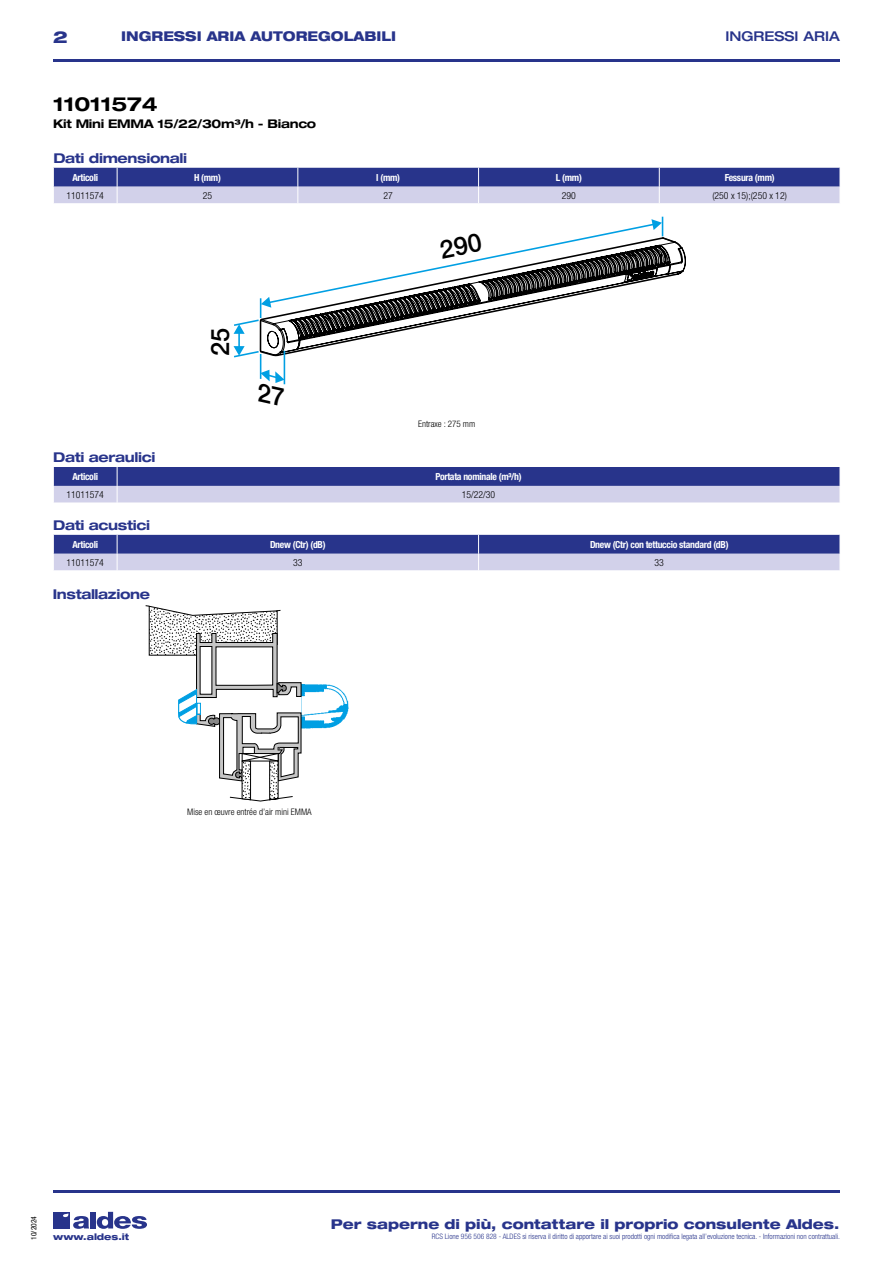
<style>
.page{position:relative;width:893px;height:1263px;background:#fff}
.page>*{position:absolute;margin:0;border:0;box-sizing:border-box;transform-origin:0 0}
.t1{font:500 25.35px "Helvetica Neue";color:#000}
.t2{font:700 expanded 19.5px "Helvetica Neue LT Std";letter-spacing:-.01em;color:#000}
.t3{font:800 expanded 16.5px "Helvetica Neue LT Std";color:#28348b}
.t4{font:700 expanded 13.5px "Helvetica Neue LT Std";letter-spacing:-.025em;color:#28348b}
.t5{font:800 expanded 13.5px "Helvetica Neue LT Std";color:#28348b}
.t6{font:800 expanded 13.5px "Helvetica Neue LT Std";color:#28348b;scale:.95 1}
.t7{font:500 expanded 13.5px "Helvetica Neue LT Std";color:#28348b}
.t8{font:700 expanded 12px "Helvetica Neue LT Std";letter-spacing:-.025em;color:#000}
.t9{font:700 condensed 9.75px "Helvetica Neue LT Std";letter-spacing:-.03em;color:#fff}
.t10{font:300 condensed 9.75px "Helvetica Neue";color:#000}
.t11{font:300 condensed 9px "Helvetica Neue LT Std";color:#000}
.t12{font:800 expanded 9px "Helvetica Neue LT Std";color:#28348b}
.t13{font:300 condensed 7.5px "Helvetica Neue LT Std";color:#28348b}
.t14{font:condensed 7.5px "Helvetica Neue LT Std";color:#000}
</style>
<div class="page">
<div style="left:53px;top:1212px;width:17px;height:16px;background:#28348b"></div>
<div style="left:90px;top:1212px;width:6px;height:16px;background:#28348b"></div>
<svg style="left:97px;top:1212px;width:50px;height:17px"></svg>
<svg style="left:63px;top:1213px;width:26px;height:16px"></svg>
<hr style="left:53px;top:59px;width:787px;height:2px;background:#28348b">
<hr style="left:53px;top:1190px;width:787px;height:2px;background:#28348b">
<svg style="left:53px;top:168px;width:787px;height:35px;background:#797fb8"></svg>
<svg style="left:53px;top:467px;width:787px;height:36px;background:#7a7fb8"></svg>
<svg style="left:53px;top:535px;width:787px;height:36px;background:#7b81b9"></svg>
<img style="left:302px;top:684px;width:47px;height:45px">
<svg style="left:146px;top:605px;width:156px;height:196px"></svg>
<div style="left:197px;top:703px;width:4px;height:12px;border:1px solid #009fe3"></div>
<svg style="left:233px;top:219px;width:451px;height:140px"></svg>
<svg style="left:259px;top:370px;width:25px;height:15px"></svg>
<h3 class="t3" style="left:53px;top:26px;width:16px">2</h3>
<h3 class="t6" style="left:121px;top:28px;width:291px">INGRESSI ARIA AUTOREGOLABILI</h3>
<h3 class="t7" style="left:725px;top:28px;width:116px">INGRESSI ARIA</h3>
<h2 class="t2" style="left:53px;top:92px;width:106px">11011574</h2>
<h3 class="t8" style="left:53px;top:116px;width:265px">Kit Mini EMMA 15/22/30m³/h - Bianco</h3>
<h3 class="t4" style="left:53px;top:150px;width:135px">Dati dimensionali</h3>
<h3 class="t9" style="left:72px;top:171px;width:27px">Articoli</h3>
<h3 class="t9" style="left:194px;top:171px;width:28px">H (mm)</h3>
<h3 class="t9" style="left:376px;top:171px;width:25px">l (mm)</h3>
<h3 class="t9" style="left:556px;top:171px;width:27px">L (mm)</h3>
<h3 class="t9" style="left:725px;top:171px;width:51px">Fessura (mm)</h3>
<h3 class="t10" style="left:67px;top:190px;width:39px">11011574</h3>
<h3 class="t10" style="left:203px;top:190px;width:11px">25</h3>
<h3 class="t10" style="left:383px;top:190px;width:11px">27</h3>
<h3 class="t10" style="left:562px;top:190px;width:16px">290</h3>
<h3 class="t10" style="left:712px;top:190px;width:76px">(250 x 15);(250 x 12)</h3>
<h1 class="t1" style="left:205px;top:356px;width:30px;rotate:-90deg">25</h1>
<p class="t11" style="left:418px;top:418px;width:59px">Entraxe : 275 mm</p>
<h3 class="t4" style="left:53px;top:448px;width:104px">Dati aeraulici</h3>
<h3 class="t9" style="left:72px;top:471px;width:27px">Articoli</h3>
<h3 class="t9" style="left:435px;top:471px;width:88px">Portata nominale (m³/h)</h3>
<h3 class="t10" style="left:66px;top:489px;width:39px">11011574</h3>
<h3 class="t10" style="left:462px;top:489px;width:35px">15/22/30</h3>
<h3 class="t4" style="left:53px;top:517px;width:98px">Dati acustici</h3>
<h3 class="t9" style="left:72px;top:538px;width:27px">Articoli</h3>
<h3 class="t9" style="left:270px;top:538px;width:57px">Dnew (Ctr) (dB)</h3>
<h3 class="t9" style="left:590px;top:538px;width:140px">Dnew (Ctr) con tettuccio standard (dB)</h3>
<h3 class="t10" style="left:66px;top:557px;width:39px">11011574</h3>
<h3 class="t10" style="left:293px;top:557px;width:11px">33</h3>
<h3 class="t10" style="left:655px;top:557px;width:11px">33</h3>
<h3 class="t4" style="left:53px;top:586px;width:99px">Installazione</h3>
<p class="t11" style="left:187px;top:807px;width:126px">Mise en œuvre entrée d’air mini EMMA</p>
<p class="t14" style="left:29px;top:1240px;width:25px;rotate:-90deg">10/2024</p>
<h3 class="t5" style="left:331px;top:1215px;width:510px">Per saperne di più, contattare il proprio consulente Aldes.</h3>
<p class="t12" style="left:53px;top:1231px;width:78px">www.aldes.it</p>
<p class="t13" style="left:432px;top:1232px;width:410px">RCS Lione 956 506 828 - ALDES si riserva il diritto di apportare ai suoi prodotti ogni modifica legata all’evoluzione tecnica. - Informazioni non contrattuali.</p>
</div>
